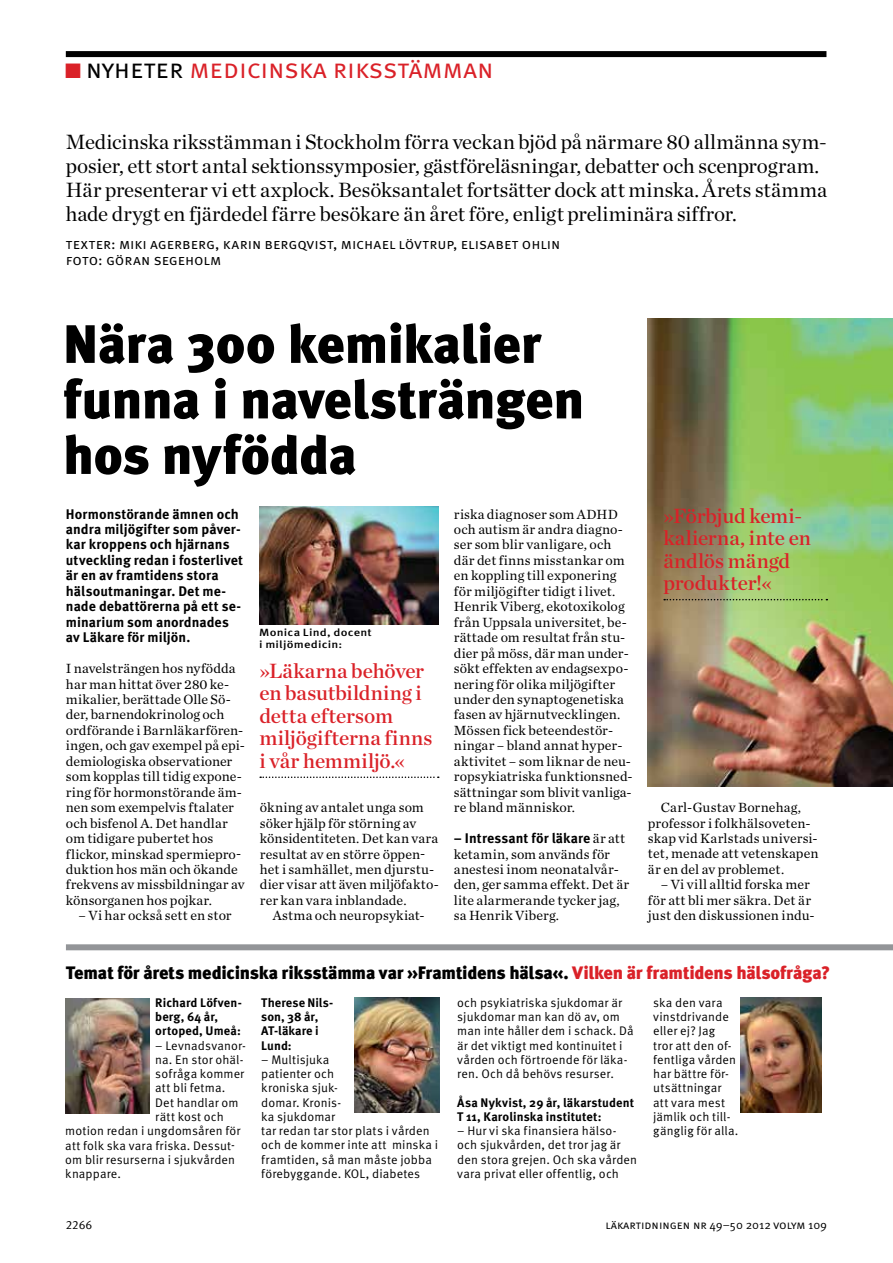
<style>
.page{position:relative;width:893px;height:1263px;background:#fff}
.page>*{position:absolute;margin:0;border:0;box-sizing:border-box;transform-origin:0 0}
.t1{font:900 54px/55.5px "Meta OT";letter-spacing:-.015em;color:#000}
.t2{font:27px "Meta OT Norm";letter-spacing:-.005em;color:#da2128}
.t3{font:21px/24px "Chronicle Deck";letter-spacing:-.005em;color:#000}
.t4{font:21px/22.5px "Chronicle Deck Semi";color:#da2128}
.t5{font:900 18px "Meta OT";letter-spacing:-.02em;color:#000}
.t6{font:15px/15.5px "Meta Pro";color:#000}
.t7{font:13.95px/15.5px "Chronicle Text G1";letter-spacing:.005em;color:#000}
.t8{font:700 13.95px/15.5px "Meta OT";letter-spacing:.005em;color:#000}
.t9{font:12.45px/14.2px "Meta OT Norm";letter-spacing:.01em;color:#000}
.t10{font:700 12.45px/14.2px "Meta OT";letter-spacing:.01em;color:#000}
.t11{font:12px "Meta OT Norm";color:#000}
.t12{font:500 10.5px/12px "Meta OT";letter-spacing:.015em;color:#000;scale:1.19 1}
.s1{font-size:21px}
.s2{color:#000}
.s3{font-family:"Chronicle Text G1";font-weight:400}
.s4{color:#da2128}
</style>
<div class="page">
<div style="left:66px;top:51px;width:760px;height:6px;background:#000"></div>
<div style="left:66px;top:944px;width:827px;height:6px;background:#939598"></div>
<img style="left:741px;top:998px;width:80px;height:115px">
<img style="left:66px;top:998px;width:83px;height:115px">
<img style="left:354px;top:998px;width:85px;height:115px">
<img style="left:259px;top:507px;width:179px;height:118px">
<img style="left:648px;top:318px;width:245px;height:468px">
<svg style="left:664px;top:599px;width:163px;height:1px"></svg>
<svg style="left:260px;top:776px;width:179px;height:2px"></svg>
<h2 class="t2" style="left:65px;top:53px;width:430px">■<span class="s1">■</span> <span class="s2">nyheter</span> medicinska riksstämman</h2>
<p class="t3" style="left:66px;top:129px;width:763px">Medicinska riksstämman i Stockholm förra veckan bjöd på närmare 80 allmänna sym&shy;posier, ett stort antal sektionssymposier, gästföreläsningar, debatter och scenprogram.<br>Här presenterar vi ett axplock. Besöksantalet fortsätter dock att minska. Årets stämma hade drygt en fjärdedel färre besökare än året före, enligt preliminära siffror.</p>
<p class="t6" style="left:66px;top:235px;width:496px">texter: miki agerberg, karin bergqvist, michael lövtrup, elisabet ohlin foto: göran segeholm</p>
<h1 class="t1" style="left:63px;top:319px;width:523px">Nära 300 kemikalier funna i navelsträngen hos nyfödda</h1>
<p class="t8" style="left:66px;top:506px;width:179px">Hormonstörande ämnen och andra miljögifter som påver&shy;kar kroppens och hjärnans utveckling redan i fosterlivet är en av framtidens stora hälsoutmaningar. Det me&shy;nade debattörerna på ett se&shy;minarium som anordnades av Läkare för miljön.</p>
<p class="t7" style="left:66px;top:660px;width:180px">I navelsträngen hos nyfödda har man hittat över 280 ke&shy;mikalier, berättade Olle Sö&shy;der, barnendokrinolog och ordförande i Barnläkarfören&shy;ingen, och gav exempel på epi&shy;demiologiska observationer som kopplas till tidig expone&shy;ring för hormonstörande äm&shy;nen som exempelvis ftalater och bisfenol A. Det handlar om tidigare pubertet hos flickor, minskad spermiepro&shy;duktion hos män och ökande frekvens av missbildningar av könsorganen hos pojkar.</p>
<p class="t7" style="left:79px;top:907px;width:155px">– Vi har också sett en stor</p>
<p class="t12" style="left:259px;top:627px;width:96px">Monica Lind, docent i miljömedicin:</p>
<h3 class="t4" style="left:259px;top:658px;width:175px">»Läkarna behöver en basutbildning i detta eftersom miljögifterna finns i vår hemmiljö.«</h3>
<p class="t7" style="left:260px;top:799px;width:180px">ökning av antalet unga som söker hjälp för störning av könsidentiteten. Det kan vara resultat av en större öppen&shy;het i samhället, men djurstu&shy;dier visar att även miljöfakto&shy;rer kan vara inblandade.</p>
<p class="t7" style="left:273px;top:907px;width:154px">Astma och neuropsykiat-</p>
<p class="t7" style="left:454px;top:505px;width:180px">riska diagnoser som ADHD och autism är andra diagno&shy;ser som blir vanligare, och där det finns misstankar om en koppling till exponering för miljögifter tidigt i livet.<br>Henrik Viberg, ekotoxikolog från Uppsala universitet, be&shy;rättade om resultat från stu&shy;dier på möss, där man under&shy;sökt effekten av endagsexpo&shy;nering för olika miljögifter under den synaptogenetiska fasen av hjärnutvecklingen.<br>Mössen fick beteendestör&shy;ningar – bland annat hyper&shy;aktivitet – som liknar de neu&shy;ropsykiatriska funktionsned&shy;sättningar som blivit vanliga&shy;re bland människor.</p>
<p class="t8" style="left:454px;top:831px;width:173px">– Intressant för läkare <span class="s3">är att</span></p>
<p class="t7" style="left:454px;top:845px;width:177px">ketamin, som används för anestesi inom neonatalvår&shy;den, ger samma effekt. Det är lite alarmerande tycker jag, sa Henrik Viberg.</p>
<h3 class="t4" style="left:663px;top:503px;width:149px">»Förbjud kemi&shy;kalierna, inte en ändlös mängd produkter!«</h3>
<p class="t7" style="left:648px;top:799px;width:172px;text-indent:13px">Carl-Gustav Bornehag, professor i folkhälsoveten&shy;skap vid Karlstads universi&shy;tet, menade att vetenskapen är en del av problemet.</p>
<p class="t7" style="left:648px;top:876px;width:168px;text-align:center">– Vi vill alltid forska mer för att bli mer säkra. Det är just den diskussionen indu-</p>
<p class="t5" style="left:66px;top:962px;width:766px">Temat för årets medicinska riksstämma var »Framtidens hälsa«. <span class="s4">Vilken är framtidens hälsofråga?</span></p>
<p class="t10" style="left:155px;top:996px;width:88px">Richard Löfven&shy;berg, 64 år, ortoped, Umeå:</p>
<p class="t9" style="left:155px;top:1038px;width:92px">– Levnadsvanor-</p>
<p class="t9" style="left:155px;top:1053px;width:90px">na. En stor ohäl-</p>
<p class="t9" style="left:155px;top:1067px;width:91px">sofråga kommer</p>
<p class="t9" style="left:155px;top:1081px;width:72px">att bli fetma.</p>
<p class="t9" style="left:155px;top:1095px;width:85px">Det handlar om</p>
<p class="t9" style="left:155px;top:1110px;width:70px">rätt kost och</p>
<p class="t9" style="left:65px;top:1124px;width:177px">motion redan i ungdomsåren för</p>
<p class="t9" style="left:65px;top:1138px;width:171px">att folk ska vara friska. Dessut-</p>
<p class="t9" style="left:65px;top:1152px;width:171px">om blir resurserna i sjukvården</p>
<p class="t9" style="left:65px;top:1167px;width:57px">knappare.</p>
<p class="t10" style="left:261px;top:996px;width:73px">Therese Nils&shy;son, 38 år,<br>AT-läkare i<br>Lund:</p>
<p class="t9" style="left:261px;top:1053px;width:178px">– Multisjuka<br>patienter och<br>kroniska sjuk-<br>domar. Kronis-<br>ka sjukdomar<br>tar redan tar stor plats i vården och de kommer inte att minska i framtiden, så man måste jobba förebyggande. KOL, diabetes</p>
<p class="t9" style="left:457px;top:996px;width:178px">och psykiatriska sjukdomar är sjukdomar man kan dö av, om man inte håller dem i schack. Då är det viktigt med kontinuitet i vården och förtroende för läka&shy;ren. Och då behövs resurser.</p>
<p class="t10" style="left:457px;top:1095px;width:178px">Åsa Nykvist, 29 år, läkarstudent<br>T 11, Karolinska institutet:</p>
<p class="t9" style="left:457px;top:1124px;width:181px">– Hur vi ska finansiera hälso&shy;och sjukvården, det tror jag är den stora grejen. Och ska vården vara privat eller offentlig, och</p>
<p class="t9" style="left:653px;top:996px;width:87px">ska den vara vinstdrivande eller ej? Jag<br>tror att den of&shy;fentliga vården har bättre för&shy;utsättningar att vara mest jämlik och till&shy;gänglig för alla.</p>
<p class="t11" style="left:66px;top:1218px;width:28px">2266</p>
<p class="t11" style="left:606px;top:1217px;width:223px">läkartidningen nr 49–50 2012 volym 109</p>
</div>
